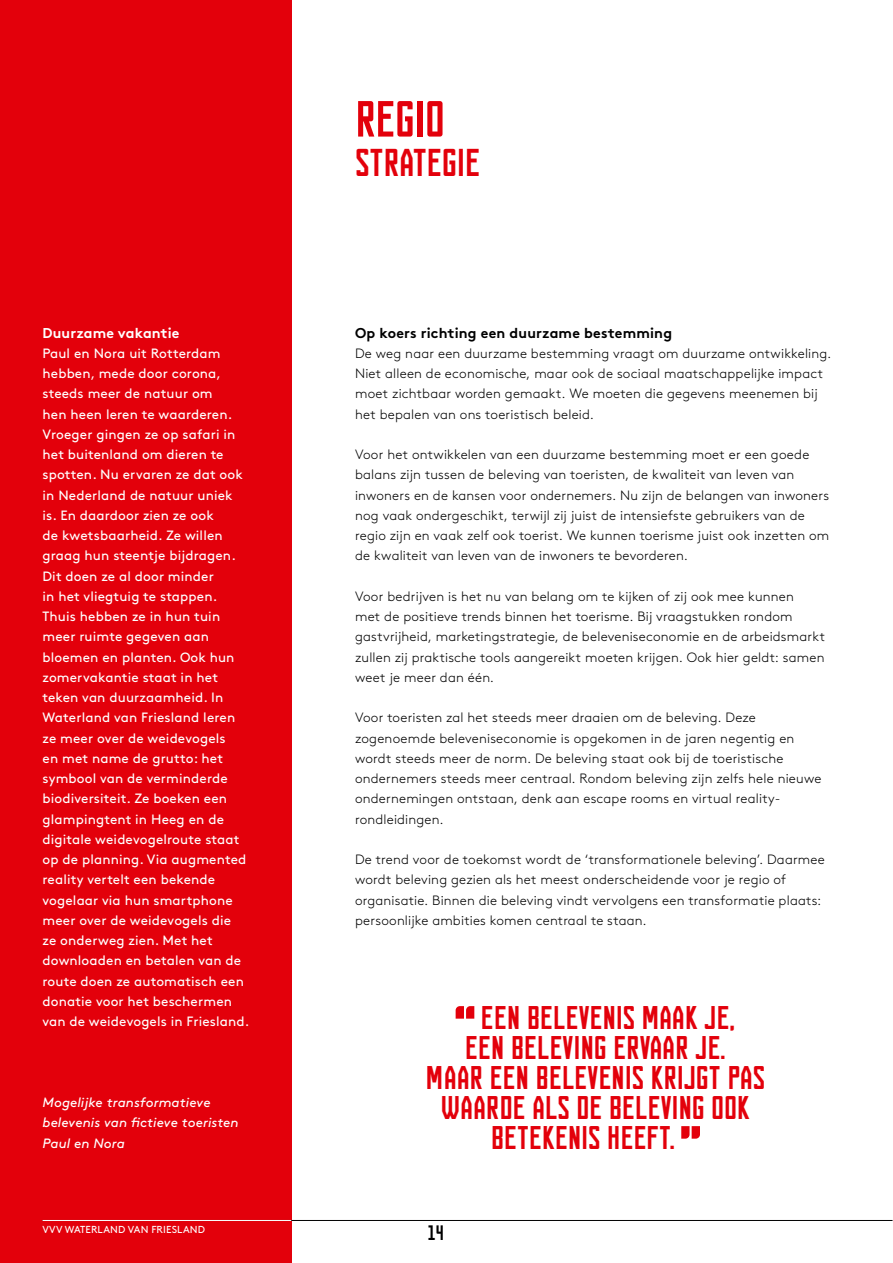
<style>
.page{position:relative;width:893px;height:1263px;background:#fff}
.page>*{position:absolute;margin:0;border:0;box-sizing:border-box;transform-origin:0 0}
.t1{font:condensed 51px "FUNCTION";letter-spacing:-.015em;color:#e3000b}
.t2{font:condensed 39px "FUNCTION";letter-spacing:-.015em;color:#e3000b}
.t3{font:condensed 33px "FUNCTION";letter-spacing:-.01em;color:#e3000b}
.t4{font:condensed 21px "FUNCTION";color:#000}
.t5{font:700 14.25px "Brown Std";letter-spacing:.01em;color:#000}
.t6{font:700 14.25px "Brown Std";letter-spacing:.01em;color:#fff}
.t7{font:300 13.5px/20.2px "Brown Std";letter-spacing:.015em;color:#000}
.t8{font:13.5px/20.2px "Brown Std";letter-spacing:.01em;color:#fff}
.t9{font:italic 13.5px/20.2px "Brown Std";letter-spacing:.005em;color:#fff}
.t10{font:10.2px "Brown Std";letter-spacing:.01em;color:#fff}
</style>
<div class="page">
<div style="left:0;top:0;width:291px;height:1263px;background:#e3000b"></div>
<hr style="left:43px;top:1220px;width:849px;height:1px;background:#000">
<hr style="left:43px;top:1220px;width:248px;height:1px;background:#fff">
<svg style="left:456px;top:1006px;width:18px;height:13px"></svg>
<svg style="left:681px;top:1126px;width:19px;height:13px"></svg>
<p class="t6" style="left:43px;top:324px;width:139px">Duurzame vakantie</p>
<p class="t8" style="left:43px;top:343px;width:208px">Paul en Nora uit Rotterdam hebben, mede door corona, steeds meer de natuur om<br>hen heen leren te waarderen.<br>Vroeger gingen ze op safari in het buitenland om dieren te spotten. Nu ervaren ze dat ook in Nederland de natuur uniek is. En daardoor zien ze ook<br>de kwetsbaarheid. Ze willen graag hun steentje bijdragen.<br>Dit doen ze al door minder<br>in het vliegtuig te stappen.<br>Thuis hebben ze in hun tuin meer ruimte gegeven aan bloemen en planten. Ook hun zomervakantie staat in het teken van duurzaamheid. In<br>Waterland van Friesland leren ze meer over de weidevogels<br>en met name de grutto: het symbool van de verminderde biodiversiteit. Ze boeken een glampingtent in Heeg en de digitale weidevogelroute staat op de planning. Via augmented reality vertelt een bekende vogelaar via hun smartphone meer over de weidevogels die<br>ze onderweg zien. Met het downloaden en betalen van de route doen ze automatisch een donatie voor het beschermen van de weidevogels in Friesland.</p>
<p class="t9" style="left:43px;top:1092px;width:197px">Mogelijke transformatieve belevenis van fictieve toeristen<br>Paul en Nora</p>
<p class="t10" style="left:43px;top:1224px;width:164px">VVV WATERLAND VAN FRIESLAND</p>
<h1 class="t1" style="left:355px;top:91px;width:92px">REGIO</h1>
<h2 class="t2" style="left:355px;top:141px;width:127px">STRATEGIE</h2>
<p class="t5" style="left:355px;top:324px;width:319px">Op koers richting een duurzame bestemming</p>
<p class="t7" style="left:355px;top:343px;width:478px">De weg naar een duurzame bestemming vraagt om duurzame ontwikkeling.<br>Niet alleen de economische, maar ook de sociaal maatschappelijke impact moet zichtbaar worden gemaakt. We moeten die gegevens meenemen bij het bepalen van ons toeristisch beleid.</p>
<p class="t7" style="left:355px;top:444px;width:476px">Voor het ontwikkelen van een duurzame bestemming moet er een goede balans zijn tussen de beleving van toeristen, de kwaliteit van leven van inwoners en de kansen voor ondernemers. Nu zijn de belangen van inwoners nog vaak ondergeschikt, terwijl zij juist de intensiefste gebruikers van de regio zijn en vaak zelf ook toerist. We kunnen toerisme juist ook inzetten om de kwaliteit van leven van de inwoners te bevorderen.</p>
<p class="t7" style="left:355px;top:586px;width:471px">Voor bedrijven is het nu van belang om te kijken of zij ook mee kunnen<br>met de positieve trends binnen het toerisme. Bij vraagstukken rondom gastvrijheid, marketingstrategie, de beleveniseconomie en de arbeidsmarkt zullen zij praktische tools aangereikt moeten krijgen. Ook hier geldt: samen weet je meer dan één.</p>
<p class="t7" style="left:355px;top:708px;width:468px">Voor toeristen zal het steeds meer draaien om de beleving. Deze zogenoemde beleveniseconomie is opgekomen in de jaren negentig en wordt steeds meer de norm. De beleving staat ook bij de toeristische ondernemers steeds meer centraal. Rondom beleving zijn zelfs hele nieuwe ondernemingen ontstaan, denk aan escape rooms en virtual reality&shy;rondleidingen.</p>
<p class="t7" style="left:355px;top:849px;width:471px">De trend voor de toekomst wordt de ‘transformationele beleving’. Daarmee wordt beleving gezien als het meest onderscheidende voor je regio of organisatie. Binnen die beleving vindt vervolgens een transformatie plaats: persoonlijke ambities komen centraal te staan.</p>
<h3 class="t3" style="left:481px;top:1000px;width:256px">EEN BELEVENIS MAAK JE,</h3>
<h3 class="t3" style="left:465px;top:1030px;width:263px">EEN BELEVING ERVAAR JE.</h3>
<h3 class="t3" style="left:425px;top:1060px;width:341px">MAAR EEN BELEVENIS KRIJGT PAS</h3>
<h3 class="t3" style="left:441px;top:1090px;width:311px">WAARDE ALS DE BELEVING OOK</h3>
<h3 class="t3" style="left:491px;top:1120px;width:186px">BETEKENIS HEEFT.</h3>
<h3 class="t4" style="left:427px;top:1222px;width:18px">14</h3>
</div>
